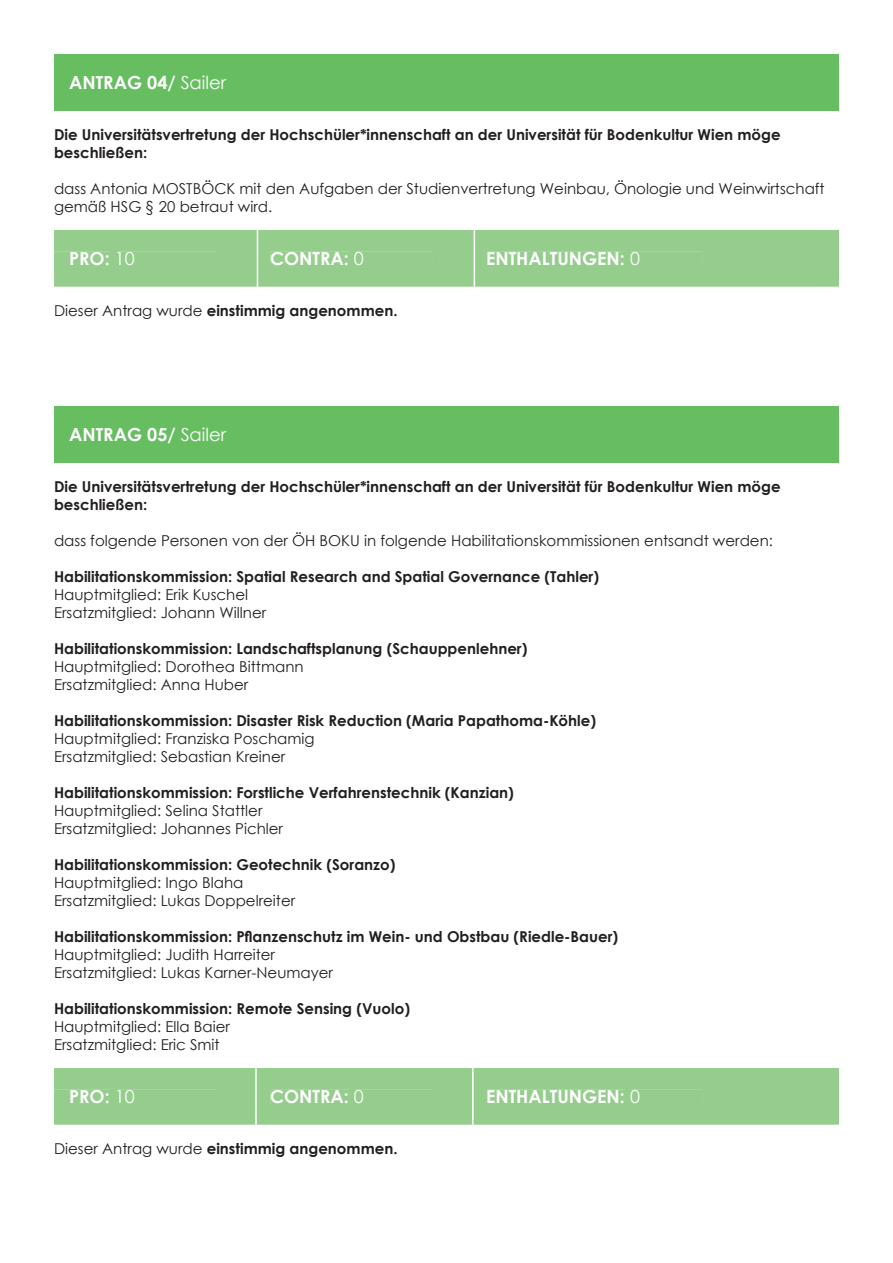
<style>
.page{position:relative;width:893px;height:1263px;background:#fff}
.page>*{position:absolute;margin:0;border:0;box-sizing:border-box;transform-origin:0 0}
.t1{font:700 18px "Century Gothic";color:#fff}
.t2{font:700 15px/18px "Century Gothic";color:#231f20}
.t3{font:15px/18px "Century Gothic";color:#231f20}
.s1{font-weight:400}
</style>
<div class="page">
<div style="left:54px;top:54px;width:785px;height:57px;background:#67be61"></div>
<div style="left:54px;top:406px;width:785px;height:57px;background:#67be61"></div>
<div style="left:54px;top:1068px;width:785px;height:57px;background:#95cd8d"></div>
<div style="left:54px;top:1090px;width:56px;height:13px;background:#95cd8d"></div>
<div style="left:117px;top:1090px;width:99px;height:13px;background:#95cd8d"></div>
<div style="left:271px;top:1090px;width:78px;height:13px;background:#95cd8d"></div>
<div style="left:354px;top:1090px;width:78px;height:13px;background:#95cd8d"></div>
<div style="left:487px;top:1090px;width:138px;height:13px;background:#95cd8d"></div>
<div style="left:631px;top:1090px;width:71px;height:13px;background:#95cd8d"></div>
<hr style="left:255px;top:1068px;width:2px;height:57px;background:#fff">
<hr style="left:472px;top:1068px;width:2px;height:57px;background:#fff">
<div style="left:54px;top:230px;width:785px;height:57px;background:#95cd8d"></div>
<div style="left:54px;top:252px;width:56px;height:13px;background:#95cd8d"></div>
<div style="left:117px;top:252px;width:99px;height:13px;background:#95cd8d"></div>
<div style="left:271px;top:252px;width:78px;height:13px;background:#95cd8d"></div>
<div style="left:354px;top:252px;width:78px;height:13px;background:#95cd8d"></div>
<div style="left:487px;top:252px;width:138px;height:13px;background:#95cd8d"></div>
<div style="left:631px;top:252px;width:71px;height:13px;background:#95cd8d"></div>
<hr style="left:257px;top:230px;width:1px;height:57px;background:#fff">
<hr style="left:474px;top:230px;width:1px;height:57px;background:#fff">
<p class="t1" style="left:69px;top:69px;width:159px">ANTRAG 04/ <span class="s1">Sailer</span></p>
<p class="t2" style="left:54px;top:125px;width:728px">Die Universitätsvertretung der Hochschüler*innenschaft an der Universität für Bodenkultur Wien möge beschließen:</p>
<p class="t3" style="left:54px;top:179px;width:772px">dass Antonia MOSTBÖCK mit den Aufgaben der Studienvertretung Weinbau, Önologie und Weinwirtschaft gemäß HSG § 20 betraut wird.</p>
<p class="t1" style="left:69px;top:245px;width:67px">PRO: <span class="s1">10</span></p>
<p class="t1" style="left:270px;top:245px;width:95px">CONTRA: <span class="s1">0</span></p>
<p class="t1" style="left:486px;top:245px;width:155px">ENTHALTUNGEN: <span class="s1">0</span></p>
<p class="t2" style="left:54px;top:301px;width:345px"><span class="s1">Dieser Antrag wurde</span> einstimmig angenommen.</p>
<p class="t1" style="left:69px;top:421px;width:159px">ANTRAG 05/ <span class="s1">Sailer</span></p>
<p class="t2" style="left:54px;top:477px;width:728px">Die Universitätsvertretung der Hochschüler*innenschaft an der Universität für Bodenkultur Wien möge beschließen:</p>
<p class="t3" style="left:54px;top:531px;width:720px">dass folgende Personen von der ÖH BOKU in folgende Habilitationskommissionen entsandt werden:</p>
<p class="t2" style="left:54px;top:567px;width:547px">Habilitationskommission: Spatial Research and Spatial Governance (Tahler)</p>
<p class="t3" style="left:54px;top:585px;width:214px">Hauptmitglied: Erik Kuschel<br>Ersatzmitglied: Johann Willner</p>
<p class="t2" style="left:54px;top:639px;width:475px">Habilitationskommission: Landschaftsplanung (Schauppenlehner)</p>
<p class="t3" style="left:54px;top:657px;width:251px">Hauptmitglied: Dorothea Bittmann<br>Ersatzmitglied: Anna Huber</p>
<p class="t2" style="left:54px;top:711px;width:544px">Habilitationskommission: Disaster Risk Reduction (Maria Papathoma-Köhle)</p>
<p class="t3" style="left:54px;top:729px;width:262px">Hauptmitglied: Franziska Poschamig<br>Ersatzmitglied: Sebastian Kreiner</p>
<p class="t2" style="left:54px;top:783px;width:461px">Habilitationskommission: Forstliche Verfahrenstechnik (Kanzian)</p>
<p class="t3" style="left:54px;top:801px;width:231px">Hauptmitglied: Selina Stattler<br>Ersatzmitglied: Johannes Pichler</p>
<p class="t2" style="left:54px;top:855px;width:343px">Habilitationskommission: Geotechnik (Soranzo)</p>
<p class="t3" style="left:54px;top:873px;width:243px">Hauptmitglied: Ingo Blaha<br>Ersatzmitglied: Lukas Doppelreiter</p>
<p class="t2" style="left:54px;top:927px;width:566px">Habilitationskommission: Pflanzenschutz im Wein- und Obstbau (Riedle-Bauer)</p>
<p class="t3" style="left:54px;top:945px;width:281px">Hauptmitglied: Judith Harreiter<br>Ersatzmitglied: Lukas Karner-Neumayer</p>
<p class="t2" style="left:54px;top:999px;width:358px">Habilitationskommission: Remote Sensing (Vuolo)</p>
<p class="t3" style="left:54px;top:1017px;width:178px">Hauptmitglied: Ella Baier<br>Ersatzmitglied: Eric Smit</p>
<p class="t1" style="left:69px;top:1083px;width:67px">PRO: <span class="s1">10</span></p>
<p class="t1" style="left:270px;top:1083px;width:95px">CONTRA: <span class="s1">0</span></p>
<p class="t1" style="left:486px;top:1083px;width:155px">ENTHALTUNGEN: <span class="s1">0</span></p>
<p class="t2" style="left:54px;top:1139px;width:345px"><span class="s1">Dieser Antrag wurde</span> einstimmig angenommen.</p>
</div>
